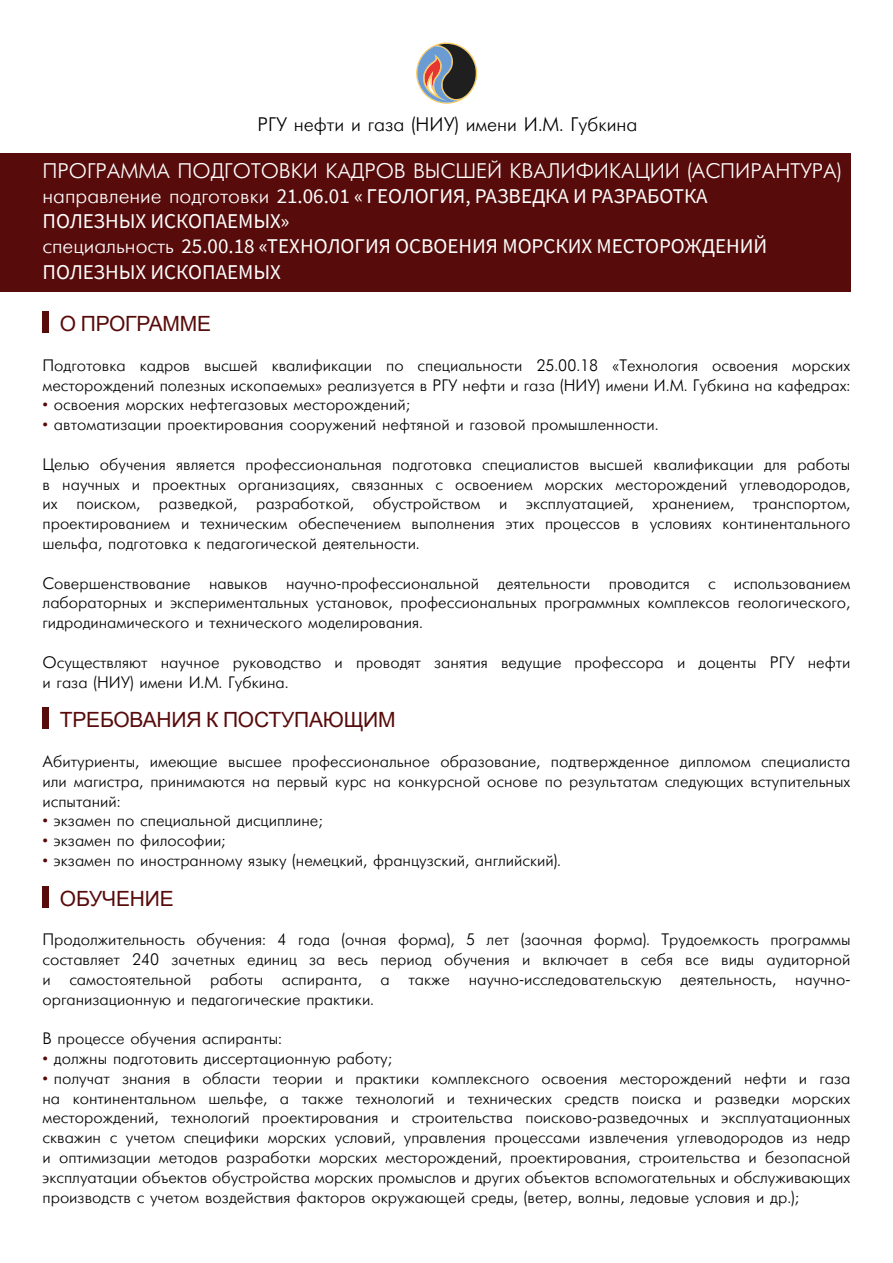
<style>
.page{position:relative;width:893px;height:1263px;background:#fff}
.page>*{position:absolute;margin:0;border:0;box-sizing:border-box;transform-origin:0 0}
.t1{font:21px/25.2px "Source Sans Pro";color:#fff}
.t2{font:21px "Futuris Cyrillic";color:#fff}
.t3{font:21px "Arial";letter-spacing:-.01em;color:#580b0b}
.t4{font:19.5px "Futuris Cyrillic";color:#000}
.t5{font:16.5px/19.8px "Futuris Cyrillic";color:#000;text-align:justify}
.s1{font-family:"Futuris Cyrillic"}
.s2{color:#580b0b}
</style>
<div class="page">
<div style="left:43px;top:311px;width:6px;height:22px;background:#580b0b"></div>
<div style="left:43px;top:707px;width:6px;height:22px;background:#580b0b"></div>
<div style="left:0;top:153px;width:850px;height:139px;background:#580b0b"></div>
<svg style="left:416px;top:43px;width:61px;height:61px"></svg>
<div style="left:43px;top:886px;width:6px;height:22px;background:#580b0b"></div>
<p class="t4" style="left:258px;top:115px;width:381px">РГУ нефти и газа (НИУ) имени И.М. Губкина</p>
<p class="t2" style="left:43px;top:160px;width:800px">ПРОГРАММА ПОДГОТОВКИ КАДРОВ ВЫСШЕЙ КВАЛИФИКАЦИИ (АСПИРАНТУРА)</p>
<p class="t1" style="left:43px;top:183px;width:726px"><span class="s1">направление подготовки</span> 21.06.01 « ГЕОЛОГИЯ, РАЗВЕДКА И РАЗРАБОТКА ПОЛЕЗНЫХ ИСКОПАЕМЫХ»<br><span class="s1">специальность</span> 25.00.18 «ТЕХНОЛОГИЯ ОСВОЕНИЯ МОРСКИХ МЕСТОРОЖДЕНИЙ ПОЛЕЗНЫХ ИСКОПАЕМЫХ</p>
<p class="t3" style="left:60px;top:309px;width:153px">О ПРОГРАММЕ</p>
<p class="t5" style="left:43px;top:356px;width:809px">Подготовка кадров высшей квалификации по специальности 25.00.18 «Технология освоения морских месторождений полезных ископаемых» реализуется в РГУ нефти и газа (НИУ) имени И.М. Губкина на кафедрах:</p>
<p class="t5" style="left:43px;top:395px;width:369px"><span class="s2">•</span> освоения морских нефтегазовых месторождений;</p>
<p class="t5" style="left:43px;top:415px;width:617px"><span class="s2">•</span> автоматизации проектирования сооружений нефтяной и газовой промышленности.</p>
<p class="t5" style="left:43px;top:455px;width:809px">Целью обучения является профессиональная подготовка специалистов высшей квалификации для работы в научных и проектных организациях, связанных с освоением морских месторождений углеводородов, их поиском, разведкой, разработкой, обустройством и эксплуатацией, хранением, транспортом, проектированием и техническим обеспечением выполнения этих процессов в условиях континентального шельфа, подготовка к педагогической деятельности.</p>
<p class="t5" style="left:43px;top:574px;width:809px">Совершенствование навыков научно-профессиональной деятельности проводится с использованием лабораторных и экспериментальных установок, профессиональных программных комплексов геологического, гидродинамического и технического моделирования.</p>
<p class="t5" style="left:43px;top:653px;width:809px">Осуществляют научное руководство и проводят занятия ведущие профессора и доценты РГУ нефти и газа (НИУ) имени И.М. Губкина.</p>
<p class="t3" style="left:60px;top:705px;width:337px">ТРЕБОВАНИЯ К ПОСТУПАЮЩИМ</p>
<p class="t5" style="left:43px;top:752px;width:809px">Абитуриенты, имеющие высшее профессиональное образование, подтвержденное дипломом специалиста или магистра, принимаются на первый курс на конкурсной основе по результатам следующих вступительных испытаний:</p>
<p class="t5" style="left:43px;top:811px;width:282px"><span class="s2">•</span> экзамен по специальной дисциплине;</p>
<p class="t5" style="left:43px;top:831px;width:184px"><span class="s2">•</span> экзамен по философии;</p>
<p class="t5" style="left:43px;top:851px;width:520px"><span class="s2">•</span> экзамен по иностранному языку (немецкий, французский, английский).</p>
<p class="t3" style="left:60px;top:884px;width:115px">ОБУЧЕНИЕ</p>
<p class="t5" style="left:43px;top:930px;width:809px">Продолжительность обучения: 4 года (очная форма), 5 лет (заочная форма). Трудоемкость программы составляет 240 зачетных единиц за весь период обучения и включает в себя все виды аудиторной и самостоятельной работы аспиранта, а также научно-исследовательскую деятельность, научно&shy;организационную и педагогические практики.</p>
<p class="t5" style="left:43px;top:1029px;width:241px">В процессе обучения аспиранты:</p>
<p class="t5" style="left:43px;top:1049px;width:351px"><span class="s2">•</span> должны подготовить диссертационную работу;</p>
<p class="t5" style="left:43px;top:1069px;width:809px"><span class="s2">•</span> получат знания в области теории и практики комплексного освоения месторождений нефти и газа на континентальном шельфе, а также технологий и технических средств поиска и разведки морских месторождений, технологий проектирования и строительства поисково-разведочных и эксплуатационных скважин с учетом специфики морских условий, управления процессами извлечения углеводородов из недр и оптимизации методов разработки морских месторождений, проектирования, строительства и безопасной эксплуатации объектов обустройства морских промыслов и других объектов вспомогательных и обслуживающих производств с учетом воздействия факторов окружающей среды, (ветер, волны, ледовые условия и др.);</p>
</div>
